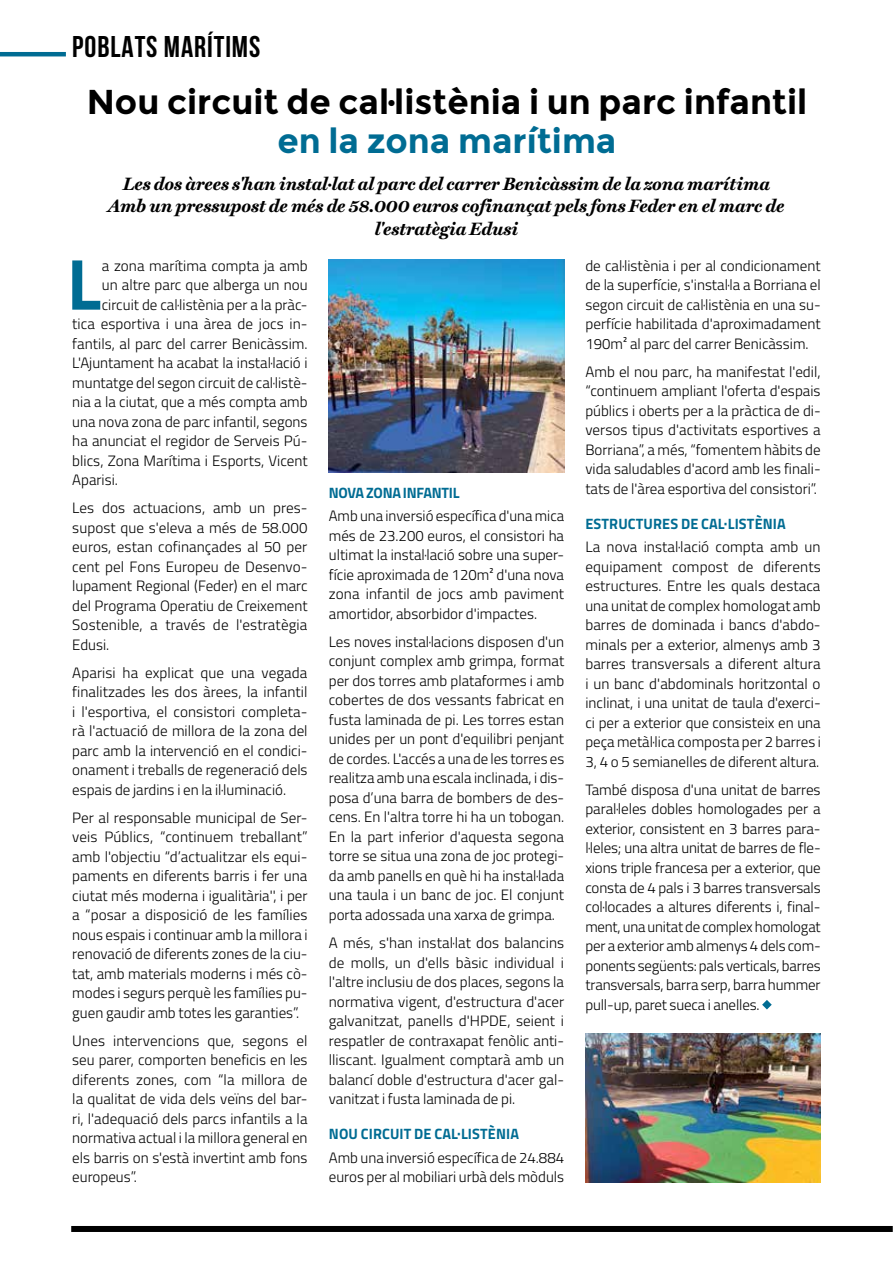
<style>
.page{position:relative;width:893px;height:1263px;background:#fff}
.page>*{position:absolute;margin:0;border:0;box-sizing:border-box;transform-origin:0 0}
.t1{font:700 72.3px "Titillium";color:#006c93}
.t2{font:700 34.5px "Montserrat";color:#000}
.t3{font:700 34.5px "Montserrat";color:#006c93}
.t4{font:700 30px "Bebas Neue";letter-spacing:.03em;color:#000}
.t5{font:italic 700 18px/22.5px "Miller Text";color:#000;text-align:center}
.t6{font:300 15px/19.5px "Titillium";color:#000;text-align:justify}
.t7{font:700 15px "Titillium";letter-spacing:.01em;color:#006c93;scale:.96 1}
.t8{font:700 15px "Titillium";letter-spacing:-.02em;color:#006c93;scale:.96 1}
</style>
<div class="page">
<svg style="left:762px;top:1000px;width:10px;height:9px"></svg>
<img style="left:329px;top:259px;width:235px;height:214px">
<img style="left:585px;top:1034px;width:236px;height:148px">
<div style="left:71px;top:1226px;width:822px;height:6px;background:#000"></div>
<hr style="left:0;top:52px;width:66px;height:4px;background:#006c93">
<h3 class="t4" style="left:72px;top:30px;width:189px">POBLATS MARÍTIMS</h3>
<h2 class="t2" style="left:87px;top:81px;width:722px">Nou circuit de cal·listènia i un parc infantil</h2>
<h2 class="t3" style="left:277px;top:120px;width:340px">en la zona marítima</h2>
<p class="t5" style="left:108px;top:172px;width:678px">Les dos àrees s'han instal·lat al parc del carrer Benicàssim de la zona marítima<br>Amb un pressupost de més de 58.000 euros cofinançat pels fons Feder en el marc de l'estratègia Edusi</p>
<h1 class="t1" style="left:67px;top:229px;width:36px">L</h1>
<p class="t6" style="left:102px;top:255px;width:207px">a zona marítima compta ja amb</p>
<p class="t6" style="left:585px;top:255px;width:237px">de cal·listènia i per al condicionament de la superfície, s'instal·la a Borriana el segon circuit de cal·listènia en una su&shy;perfície habilitada d'aproximadament 190m² al parc del carrer Benicàssim.</p>
<p class="t6" style="left:585px;top:361px;width:237px">Amb el nou parc, ha manifestat l'edil, “continuem ampliant l'oferta d'espais públics i oberts per a la pràctica de di&shy;versos tipus d'activitats esportives a Borriana”, a més, “fomentem hàbits de vida saludables d'acord amb les finali&shy;tats de l'àrea esportiva del consistori”.</p>
<p class="t7" style="left:585px;top:512px;width:210px">ESTRUCTURES DE CAL·LISTÈNIA</p>
<p class="t6" style="left:585px;top:537px;width:237px">La nova instal·lació compta amb un equipament compost de diferents estructures. Entre les quals destaca una unitat de complex homologat amb barres de dominada i bancs d'abdo&shy;minals per a exterior, almenys amb 3 barres transversals a diferent altura i un banc d'abdominals horitzontal o inclinat, i una unitat de taula d'exerci&shy;ci per a exterior que consisteix en una peça metàl·lica composta per 2 barres i 3, 4 o 5 semianelles de diferent altura.</p>
<p class="t6" style="left:585px;top:779px;width:237px">També disposa d'una unitat de barres paral·leles dobles homologades per a exterior, consistent en 3 barres para&shy;l·leles; una altra unitat de barres de fle&shy;xions triple francesa per a exterior, que consta de 4 pals i 3 barres transversals col·locades a altures diferents i, final&shy;ment, una unitat de complex homologat per a exterior amb almenys 4 dels com&shy;ponents següents: pals verticals, barres transversals, barra serp, barra hummer pull-up, paret sueca i anelles.</p>
<p class="t6" style="left:102px;top:274px;width:207px">un altre parc que alberga un nou</p>
<p class="t6" style="left:102px;top:294px;width:207px">circuit de cal·listènia per a la pràc-</p>
<p class="t6" style="left:72px;top:313px;width:237px">tica esportiva i una àrea de jocs in-</p>
<p class="t6" style="left:72px;top:333px;width:237px">fantils, al parc del carrer Benicàssim.</p>
<p class="t6" style="left:72px;top:352px;width:237px">L'Ajuntament ha acabat la instal·lació i</p>
<p class="t6" style="left:72px;top:372px;width:237px">muntatge del segon circuit de cal·listè-</p>
<p class="t6" style="left:72px;top:391px;width:237px">nia a la ciutat, que a més compta amb</p>
<p class="t6" style="left:72px;top:411px;width:237px">una nova zona de parc infantil, segons</p>
<p class="t6" style="left:72px;top:430px;width:237px">ha anunciat el regidor de Serveis Pú-</p>
<p class="t6" style="left:72px;top:450px;width:237px">blics, Zona Marítima i Esports, Vicent</p>
<p class="t6" style="left:72px;top:469px;width:47px">Aparisi.</p>
<p class="t6" style="left:72px;top:497px;width:237px">Les dos actuacions, amb un pres&shy;supost que s'eleva a més de 58.000 euros, estan cofinançades al 50 per cent pel Fons Europeu de Desenvo&shy;lupament Regional (Feder) en el marc del Programa Operatiu de Creixement Sostenible, a través de l'estratègia Edusi.</p>
<p class="t6" style="left:72px;top:662px;width:237px">Aparisi ha explicat que una vegada finalitzades les dos àrees, la infantil i l'esportiva, el consistori completa&shy;rà l'actuació de millora de la zona del parc amb la intervenció en el condici&shy;onament i treballs de regeneració dels espais de jardins i en la il·luminació.</p>
<p class="t6" style="left:72px;top:807px;width:237px">Per al responsable municipal de Ser&shy;veis Públics, “continuem treballant” amb l'objectiu “d’actualitzar els equi&shy;paments en diferents barris i fer una ciutat més moderna i igualitària'', i per a “posar a disposició de les famílies nous espais i continuar amb la millora i renovació de diferents zones de la ciu&shy;tat, amb materials moderns i més cò&shy;modes i segurs perquè les famílies pu&shy;guen gaudir amb totes les garanties”.</p>
<p class="t6" style="left:72px;top:1030px;width:237px">Unes intervencions que, segons el seu parer, comporten beneficis en les diferents zones, com “la millora de la qualitat de vida dels veïns del bar&shy;ri, l'adequació dels parcs infantils a la normativa actual i la millora general en els barris on s'està invertint amb fons europeus”.</p>
<p class="t8" style="left:329px;top:481px;width:138px">NOVA ZONA INFANTIL</p>
<p class="t6" style="left:329px;top:506px;width:237px">Amb una inversió específica d'una mica més de 23.200 euros, el consistori ha ultimat la instal·lació sobre una super&shy;fície aproximada de 120m² d'una nova zona infantil de jocs amb paviment amortidor, absorbidor d'impactes.</p>
<p class="t6" style="left:329px;top:631px;width:237px">Les noves instal·lacions disposen d'un conjunt complex amb grimpa, format per dos torres amb plataformes i amb cobertes de dos vessants fabricat en fusta laminada de pi. Les torres estan unides per un pont d'equilibri penjant de cordes. L'accés a una de les torres es realitza amb una escala inclinada, i dis&shy;posa d’una barra de bombers de des&shy;cens. En l'altra torre hi ha un tobogan.<br>En la part inferior d'aquesta segona torre se situa una zona de joc protegi&shy;da amb panells en què hi ha instal·lada una taula i un banc de joc. El conjunt porta adossada una xarxa de grimpa.</p>
<p class="t6" style="left:329px;top:932px;width:237px">A més, s'han instal·lat dos balancins de molls, un d'ells bàsic individual i l'altre inclusiu de dos places, segons la normativa vigent, d'estructura d'acer galvanitzat, panells d'HPDE, seient i respatler de contraxapat fenòlic anti&shy;lliscant. Igualment comptarà amb un balancí doble d'estructura d'acer gal&shy;vanitzat i fusta laminada de pi.</p>
<p class="t7" style="left:329px;top:1122px;width:200px">NOU CIRCUIT DE CAL·LISTÈNIA</p>
<p class="t6" style="left:329px;top:1147px;width:237px">Amb una inversió específica de 24.884 euros per al mobiliari urbà dels mòduls</p>
</div>
